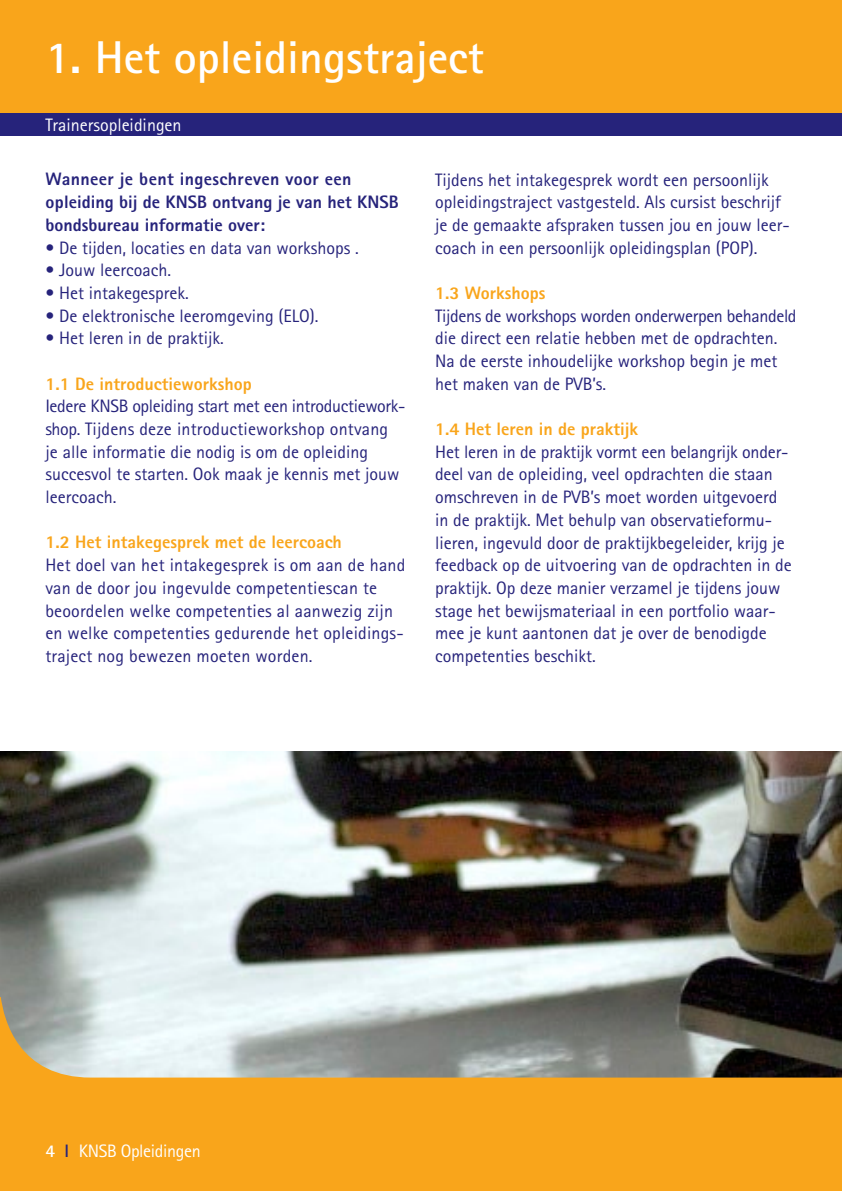
<style>
.page{position:relative;width:842px;height:1191px;background:#fff}
.page>*{position:absolute;margin:0;border:0;box-sizing:border-box;transform-origin:0 0}
.t1{font:700 46px "Rotis Sans Serif";color:#fff}
.t2{font:18px/22.6px "Rotis Sans Serif";color:#26237b}
.t3{font:800 18px/22.6px "Rotis Sans Serif";color:#26237b}
.t4{font:800 18px "Rotis Sans Serif";color:#f9a51b}
.t5{font:18px "Rotis Sans Serif";color:#fff}
.t6{font:18px "Rotis Sans Serif";letter-spacing:-.02em;color:#fff}
.s1{font-weight:700}
.s2{font-weight:700;color:#26237b}
</style>
<div class="page">
<img style="left:0;top:751px;width:842px;height:246px">
<svg style="left:0;top:997px;width:841px;height:194px;background:#cf9f4c"></svg>
<div style="left:0;top:0;width:842px;height:127px;background:#f9a51b"></div>
<div style="left:0;top:113px;width:842px;height:23px;background:#26237b"></div>
<svg style="left:841px;top:997px;width:1px;height:194px"></svg>
<h1 class="t1" style="left:45px;top:29px;width:440px">1. Het opleidingstraject</h1>
<p class="t5" style="left:45px;top:115px;width:138px">Trainersopleidingen</p>
<p class="t3" style="left:45px;top:168px;width:355px">Wanneer je bent ingeschreven voor een opleiding bij de KNSB ontvang je van het KNSB bondsbureau informatie over:</p>
<p class="t2" style="left:45px;top:236px;width:315px">• De tijden, locaties en data van workshops .</p>
<p class="t2" style="left:45px;top:259px;width:127px">• Jouw leercoach.</p>
<p class="t2" style="left:45px;top:281px;width:145px">• Het intakegesprek.</p>
<p class="t2" style="left:45px;top:304px;width:275px">• De elektronische leeromgeving (ELO).</p>
<p class="t2" style="left:45px;top:327px;width:180px">• Het leren in de praktijk.</p>
<p class="t4" style="left:45px;top:372px;width:208px">1.1 De introductieworkshop</p>
<p class="t2" style="left:45px;top:395px;width:362px">Iedere KNSB opleiding start met een introductiework&shy;shop. Tijdens deze introductieworkshop ontvang<br>je alle informatie die nodig is om de opleiding succesvol te starten. Ook maak je kennis met jouw leercoach.</p>
<p class="t4" style="left:45px;top:531px;width:298px">1.2 Het intakegesprek met de leercoach</p>
<p class="t2" style="left:45px;top:553px;width:361px">Het doel van het intakegesprek is om aan de hand van de door jou ingevulde competentiescan te beoordelen welke competenties al aanwezig zijn en welke competenties gedurende het opleidings&shy;traject nog bewezen moeten worden.</p>
<p class="t2" style="left:435px;top:168px;width:356px">Tijdens het intakegesprek wordt een persoonlijk opleidingstraject vastgesteld. Als cursist beschrijf je de gemaakte afspraken tussen jou en jouw leer&shy;coach in een persoonlijk opleidingsplan (POP).</p>
<p class="t4" style="left:435px;top:281px;width:112px">1.3 Workshops</p>
<p class="t2" style="left:435px;top:304px;width:363px">Tijdens de workshops worden onderwerpen behandeld die direct een relatie hebben met de opdrachten.<br>Na de eerste inhoudelijke workshop begin je met het maken van de PVB’s.</p>
<p class="t4" style="left:435px;top:417px;width:204px">1.4 Het leren in de praktijk</p>
<p class="t2" style="left:435px;top:440px;width:358px">Het leren in de praktijk vormt een belangrijk onder&shy;deel van de opleiding, veel opdrachten die staan omschreven in de PVB’s moet worden uitgevoerd in de praktijk. Met behulp van observatieformu&shy;lieren, ingevuld door de praktijkbegeleider, krijg je feedback op de uitvoering van de opdrachten in de praktijk. Op deze manier verzamel je tijdens jouw stage het bewijsmateriaal in een portfolio waar&shy;mee je kunt aantonen dat je over de benodigde competenties beschikt.</p>
<p class="t6" style="left:45px;top:1140px;width:157px"><span class="s1">4</span> <span class="s2">I</span> KNSB Opleidingen</p>
</div>
